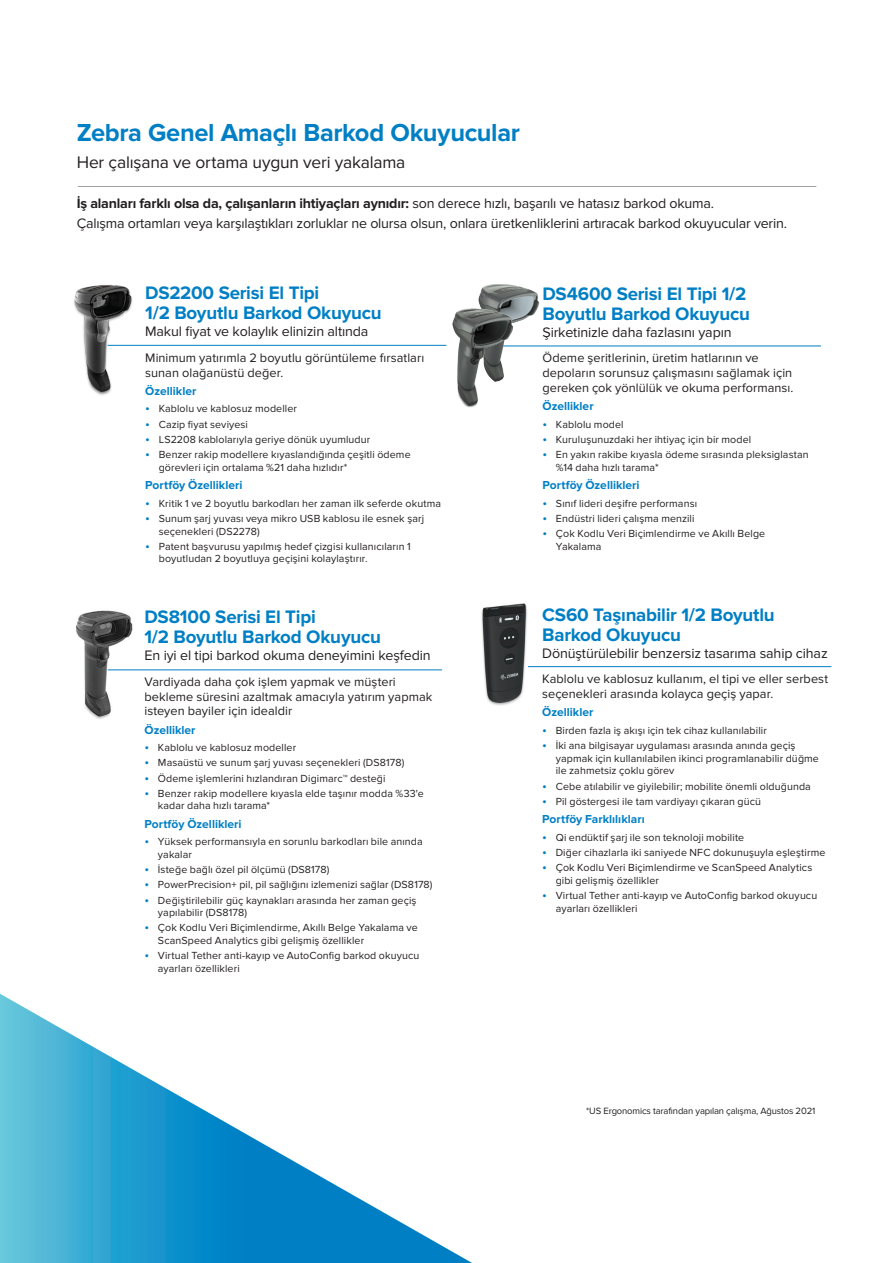
<style>
.page{position:relative;width:893px;height:1263px;background:#fff}
.page>*{position:absolute;margin:0;border:0;box-sizing:border-box;transform-origin:0 0}
.t1{font:700 25.5px "Proxima Nova";letter-spacing:-.015em;color:#007fc5}
.Product_Name{font:700 18.75px/20.1px "Proxima Nova";letter-spacing:-.01em;color:#007fc5}
.Subhead{font:17.4px "Proxima Nova";letter-spacing:-.01em;color:#231f20}
.body_copy_black{font:14.25px/20.1px "Proxima Nova";letter-spacing:-.015em;color:#231f20}
.Product_Subhead{font:14.25px "Proxima Nova";letter-spacing:-.01em;color:#231f20}
.Product_Body{font:12.75px/14.7px "Proxima Nova";letter-spacing:.005em;color:#231f20}
.Product_Subhead_3{font:700 12px "Proxima Nova";color:#007fc5}
.t2{font:10.65px/12.8px "Proxima Nova";letter-spacing:.01em;color:#231f20}
.body_copy_black-2{font:9.45px "Proxima Nova";letter-spacing:-.015em;color:#231f20}
.s1{font-weight:700}
.s2{font-size:13.5px;color:#007fc5}
</style>
<div class="page">
<hr style="left:78px;top:186px;width:738px;height:1px;background:#a09e9e">
<img style="left:73px;top:284px;width:67px;height:111px">
<hr style="left:108px;top:345px;width:338px;height:1px;background:#007fc5">
<img style="left:76px;top:610px;width:70px;height:109px">
<hr style="left:108px;top:669px;width:334px;height:1px;background:#007fc5">
<hr style="left:502px;top:346px;width:319px;height:1px;background:#007fc5">
<hr style="left:524px;top:666px;width:307px;height:1px;background:#007fc5">
<img style="left:481px;top:603px;width:46px;height:103px">
<svg style="left:0;top:994px;width:472px;height:269px"></svg>
<img style="left:478px;top:284px;width:65px;height:63px">
<img style="left:446px;top:304px;width:69px;height:104px">
<p class="t1" style="left:77px;top:117px;width:445px">Zebra Genel Amaçlı Barkod Okuyucular</p>
<p class="Subhead" style="left:77px;top:152px;width:330px">Her çalışana ve ortama uygun veri yakalama</p>
<p class="body_copy_black" style="left:77px;top:194px;width:712px"><span class="s1">İş alanları farklı olsa da, çalışanların ihtiyaçları aynıdır:</span> son derece hızlı, başarılı ve hatasız barkod okuma.<br>Çalışma ortamları veya karşılaştıkları zorluklar ne olursa olsun, onlara üretkenliklerini artıracak barkod okuyucular verin.</p>
<p class="Product_Name" style="left:145px;top:283px;width:238px">DS2200 Serisi El Tipi<br>1/2 Boyutlu Barkod Okuyucu</p>
<p class="Product_Subhead" style="left:145px;top:323px;width:225px">Makul fiyat ve kolaylık elinizin altında</p>
<p class="Product_Body" style="left:145px;top:351px;width:280px">Minimum yatırımla 2 boyutlu görüntüleme fırsatları sunan olağanüstü değer.</p>
<p class="Product_Subhead_3" style="left:145px;top:384px;width:53px">Özellikler</p>
<p class="t2" style="left:145px;top:403px;width:153px"><span class="s2">•</span> Kablolu ve kablosuz modeller</p>
<p class="t2" style="left:145px;top:418px;width:104px"><span class="s2">•</span> Cazip fiyat seviyesi</p>
<p class="t2" style="left:145px;top:433px;width:227px"><span class="s2">•</span> LS2208 kablolarıyla geriye dönük uyumludur</p>
<p class="t2" style="left:159px;top:448px;width:253px;text-indent:-14px"><span class="s2">•</span> Benzer rakip modellere kıyaslandığında çeşitli ödeme görevleri için ortalama %21 daha hızlıdır*</p>
<p class="Product_Subhead_3" style="left:145px;top:478px;width:99px">Portföy Özellikleri</p>
<p class="t2" style="left:145px;top:497px;width:297px"><span class="s2">•</span> Kritik 1 ve 2 boyutlu barkodları her zaman ilk seferde okutma</p>
<p class="t2" style="left:159px;top:512px;width:267px;text-indent:-14px"><span class="s2">•</span> Sunum şarj yuvası veya mikro USB kablosu ile esnek şarj seçenekleri (DS2278)</p>
<p class="t2" style="left:159px;top:540px;width:253px;text-indent:-14px"><span class="s2">•</span> Patent başvurusu yapılmış hedef çizgisi kullanıcıların 1 boyutludan 2 boyutluya geçişini kolaylaştırır.</p>
<p class="Product_Name" style="left:144px;top:607px;width:238px">DS8100 Serisi El Tipi<br>1/2 Boyutlu Barkod Okuyucu</p>
<p class="Product_Subhead" style="left:144px;top:647px;width:288px">En iyi el tipi barkod okuma deneyimini keşfedin</p>
<p class="Product_Body" style="left:144px;top:674px;width:289px">Vardiyada daha çok işlem yapmak ve müşteri bekleme süresini azaltmak amacıyla yatırım yapmak isteyen bayiler için idealdir</p>
<p class="Product_Subhead_3" style="left:144px;top:723px;width:53px">Özellikler</p>
<p class="t2" style="left:144px;top:741px;width:153px"><span class="s2">•</span> Kablolu ve kablosuz modeller</p>
<p class="t2" style="left:144px;top:756px;width:261px"><span class="s2">•</span> Masaüstü ve sunum şarj yuvası seçenekleri (DS8178)</p>
<p class="t2" style="left:144px;top:772px;width:243px"><span class="s2">•</span> Ödeme işlemlerini hızlandıran Digimarc™ desteği</p>
<p class="t2" style="left:158px;top:787px;width:267px;text-indent:-14px"><span class="s2">•</span> Benzer rakip modellere kıyasla elde taşınır modda %33'e kadar daha hızlı tarama*</p>
<p class="Product_Subhead_3" style="left:144px;top:817px;width:99px">Portföy Özellikleri</p>
<p class="t2" style="left:158px;top:835px;width:266px;text-indent:-14px"><span class="s2">•</span> Yüksek performansıyla en sorunlu barkodları bile anında yakalar</p>
<p class="t2" style="left:144px;top:863px;width:186px"><span class="s2">•</span> İsteğe bağlı özel pil ölçümü (DS8178)</p>
<p class="t2" style="left:144px;top:879px;width:290px"><span class="s2">•</span> PowerPrecision+ pil, pil sağlığını izlemenizi sağlar (DS8178)</p>
<p class="t2" style="left:158px;top:894px;width:260px;text-indent:-14px"><span class="s2">•</span> Değiştirilebilir güç kaynakları arasında her zaman geçiş yapılabilir (DS8178)</p>
<p class="t2" style="left:158px;top:922px;width:261px;text-indent:-14px"><span class="s2">•</span> Çok Kodlu Veri Biçimlendirme, Akıllı Belge Yakalama ve<br>ScanSpeed Analytics gibi gelişmiş özellikler</p>
<p class="t2" style="left:158px;top:950px;width:263px;text-indent:-14px"><span class="s2">•</span> Virtual Tether anti-kayıp ve AutoConfig barkod okuyucu ayarları özellikleri</p>
<p class="Product_Name" style="left:542px;top:284px;width:209px">DS4600 Serisi El Tipi 1/2<br>Boyutlu Barkod Okuyucu</p>
<p class="Product_Subhead" style="left:542px;top:324px;width:191px">Şirketinizle daha fazlasını yapın</p>
<p class="Product_Body" style="left:542px;top:351px;width:252px">Ödeme şeritlerinin, üretim hatlarının ve depoların sorunsuz çalışmasını sağlamak için gereken çok yönlülük ve okuma performansı.</p>
<p class="Product_Subhead_3" style="left:542px;top:399px;width:53px">Özellikler</p>
<p class="t2" style="left:542px;top:418px;width:83px"><span class="s2">•</span> Kablolu model</p>
<p class="t2" style="left:542px;top:433px;width:210px"><span class="s2">•</span> Kuruluşunuzdaki her ihtiyaç için bir model</p>
<p class="t2" style="left:556px;top:448px;width:254px;text-indent:-14px"><span class="s2">•</span> En yakın rakibe kıyasla ödeme sırasında pleksiglastan %14 daha hızlı tarama*</p>
<p class="Product_Subhead_3" style="left:542px;top:478px;width:99px">Portföy Özellikleri</p>
<p class="t2" style="left:542px;top:497px;width:156px"><span class="s2">•</span> Sınıf lideri deşifre performansı</p>
<p class="t2" style="left:542px;top:512px;width:154px"><span class="s2">•</span> Endüstri lideri çalışma menzili</p>
<p class="t2" style="left:556px;top:527px;width:211px;text-indent:-14px"><span class="s2">•</span> Çok Kodlu Veri Biçimlendirme ve Akıllı Belge<br>Yakalama</p>
<p class="Product_Name" style="left:542px;top:605px;width:234px">CS60 Taşınabilir 1/2 Boyutlu<br>Barkod Okuyucu</p>
<p class="Product_Subhead" style="left:542px;top:645px;width:287px">Dönüştürülebilir benzersiz tasarıma sahip cihaz</p>
<p class="Product_Body" style="left:542px;top:672px;width:287px">Kablolu ve kablosuz kullanım, el tipi ve eller serbest seçenekleri arasında kolayca geçiş yapar.</p>
<p class="Product_Subhead_3" style="left:542px;top:705px;width:53px">Özellikler</p>
<p class="t2" style="left:542px;top:724px;width:226px"><span class="s2">•</span> Birden fazla iş akışı için tek cihaz kullanılabilir</p>
<p class="t2" style="left:556px;top:739px;width:265px;text-indent:-14px"><span class="s2">•</span> İki ana bilgisayar uygulaması arasında anında geçiş yapmak için kullanılabilen ikinci programlanabilir düğme ile zahmetsiz çoklu görev</p>
<p class="t2" style="left:542px;top:780px;width:270px"><span class="s2">•</span> Cebe atılabilir ve giyilebilir; mobilite önemli olduğunda</p>
<p class="t2" style="left:542px;top:795px;width:220px"><span class="s2">•</span> Pil göstergesi ile tam vardiyayı çıkaran gücü</p>
<p class="Product_Subhead_3" style="left:542px;top:812px;width:104px">Portföy Farklılıkları</p>
<p class="t2" style="left:542px;top:831px;width:203px"><span class="s2">•</span> Qi endüktif şarj ile son teknoloji mobilite</p>
<p class="t2" style="left:542px;top:846px;width:285px"><span class="s2">•</span> Diğer cihazlarla iki saniyede NFC dokunuşuyla eşleştirme</p>
<p class="t2" style="left:556px;top:861px;width:258px;text-indent:-14px"><span class="s2">•</span> Çok Kodlu Veri Biçimlendirme ve ScanSpeed Analytics gibi gelişmiş özellikler</p>
<p class="t2" style="left:556px;top:889px;width:263px;text-indent:-14px"><span class="s2">•</span> Virtual Tether anti-kayıp ve AutoConfig barkod okuyucu ayarları özellikleri</p>
<p class="body_copy_black-2" style="left:586px;top:1105px;width:231px">*US Ergonomics tarafından yapılan çalışma, Ağustos 2021</p>
</div>
